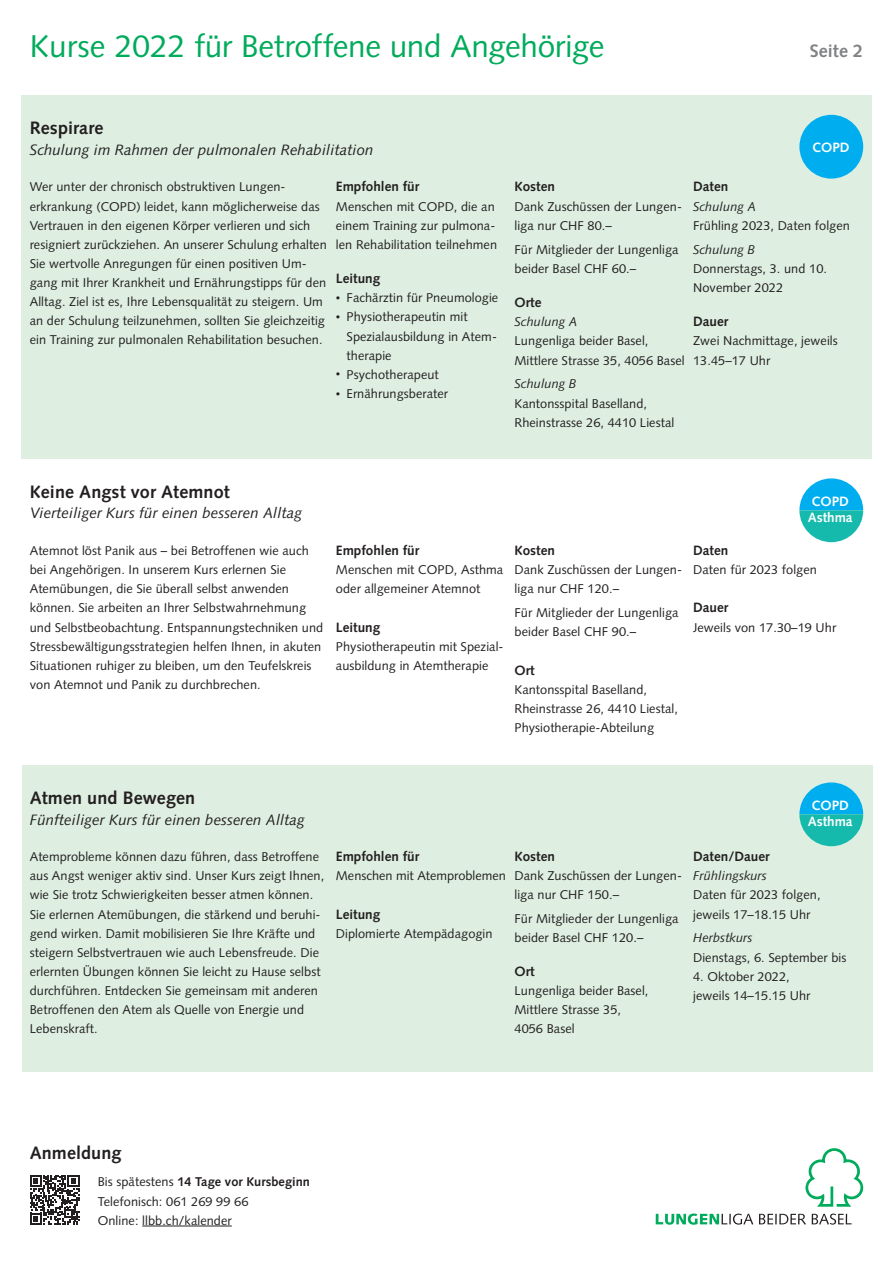
<style>
.page{position:relative;width:893px;height:1263px;background:#fff}
.page>*{position:absolute;margin:0;border:0;box-sizing:border-box;transform-origin:0 0}
.t1{font:31.5px "Syntax";letter-spacing:-.01em;color:#00ab5b}
.Kurstitel_12{font:700 18px "Syntax";letter-spacing:.005em;color:#231f20}
.t2{font:700 18px "Syntax";letter-spacing:.005em;color:#808285}
.Lead_10{font:italic 15px "Syntax";letter-spacing:.005em;color:#231f20}
.Zwischentitel_9{font:700 13.5px "Syntax";color:#231f20}
.Zwischentitel_9-2{font:700 13.5px "Syntax";color:#fff}
.Grundtext_8_5{font:12.75px/19.2px "Syntax";letter-spacing:.005em;color:#231f20}
.Grundtext_8_5_Absatz{font:12.75px/19.2px "Syntax";letter-spacing:.005em;color:#231f20}
.Zwischentitel_9-3{font:12.75px/19.2px "Syntax";letter-spacing:.005em;color:#231f20}
.Grundtext_8_5-2{font:italic 12.75px "Syntax";letter-spacing:.005em;color:#231f20}
.s1{font-size:9px}
.s2{font-style:italic}
.s3{font-weight:700}
</style>
<div class="page">
<hr style="left:142px;top:1226px;width:90px;height:1px;background:#231f20">
<svg style="left:805px;top:1148px;width:58px;height:59px"></svg>
<svg style="left:656px;top:1213px;width:97px;height:12px"></svg>
<svg style="left:759px;top:1214px;width:47px;height:11px"></svg>
<svg style="left:812px;top:1213px;width:39px;height:11px"></svg>
<svg style="left:30px;top:1175px;width:50px;height:50px"></svg>
<div style="left:21px;top:96px;width:851px;height:363px;background:#deefe2"></div>
<div style="left:799px;top:115px;width:64px;height:64px;background:#00aeef;border-radius:50%"></div>
<svg style="left:799px;top:478px;width:64px;height:64px"></svg>
<div style="left:23px;top:765px;width:850px;height:306px;background:#deefe2"></div>
<svg style="left:799px;top:782px;width:64px;height:64px"></svg>
<h1 class="t1" style="left:30px;top:28px;width:576px">Kurse 2022 für Betroffene und Angehörige</h1>
<h2 class="t2" style="left:810px;top:41px;width:55px">Seite 2</h2>
<p class="Kurstitel_12" style="left:30px;top:117px;width:75px">Respirare</p>
<p class="Lead_10" style="left:30px;top:141px;width:345px">Schulung im Rahmen der pulmonalen Rehabilitation</p>
<p class="Grundtext_8_5" style="left:30px;top:177px;width:299px">Wer unter der chronisch obstruktiven Lungen&shy;erkrankung (COPD) leidet, kann möglicherweise das Vertrauen in den eigenen Körper verlieren und sich resigniert zurückziehen. An unserer Schulung erhalten Sie wertvolle Anregungen für einen positiven Um&shy;gang mit Ihrer Krankheit und Ernährungstipps für den Alltag. Ziel ist es, Ihre Lebensqualität zu steigern. Um an der Schulung teilzunehmen, sollten Sie gleichzeitig ein Training zur pulmonalen Rehabilitation besuchen.</p>
<p class="Zwischentitel_9" style="left:336px;top:179px;width:85px">Empfohlen für</p>
<p class="Grundtext_8_5" style="left:336px;top:197px;width:163px">Menschen mit COPD, die an einem Training zur pulmona&shy;len Rehabilitation teilnehmen</p>
<p class="Zwischentitel_9" style="left:336px;top:271px;width:46px">Leitung</p>
<p class="Grundtext_8_5" style="left:336px;top:288px;width:164px"><span class="s1">•</span> Fachärztin für Pneumologie</p>
<p class="Grundtext_8_5" style="left:347px;top:307px;width:152px;text-indent:-11px"><span class="s1">•</span> Physiotherapeutin mit<br>Spezialausbildung in Atem&shy;therapie</p>
<p class="Grundtext_8_5" style="left:336px;top:365px;width:104px"><span class="s1">•</span> Psychotherapeut</p>
<p class="Grundtext_8_5" style="left:336px;top:384px;width:114px"><span class="s1">•</span> Ernährungsberater</p>
<p class="Zwischentitel_9-2" style="left:812px;top:139px;width:39px">COPD</p>
<p class="Zwischentitel_9" style="left:514px;top:179px;width:42px">Kosten</p>
<p class="Grundtext_8_5" style="left:514px;top:197px;width:169px">Dank Zuschüssen der Lungen&shy;liga nur CHF 80.–</p>
<p class="Grundtext_8_5_Absatz" style="left:514px;top:240px;width:166px">Für Mitglieder der Lungenliga beider Basel CHF 60.–</p>
<p class="Zwischentitel_9" style="left:514px;top:295px;width:28px">Orte</p>
<p class="Grundtext_8_5" style="left:514px;top:312px;width:172px"><span class="s2">Schulung A<br></span>Lungenliga beider Basel,<br>Mittlere Strasse 35, 4056 Basel</p>
<p class="Grundtext_8_5_Absatz" style="left:514px;top:374px;width:161px"><span class="s2">Schulung B<br></span>Kantonsspital Baselland,<br>Rheinstrasse 26, 4410 Liestal</p>
<p class="Zwischentitel_9" style="left:693px;top:179px;width:37px">Daten</p>
<p class="Grundtext_8_5-2" style="left:693px;top:199px;width:64px">Schulung A</p>
<p class="Grundtext_8_5" style="left:693px;top:216px;width:158px">Frühling 2023, Daten folgen</p>
<p class="Grundtext_8_5_Absatz" style="left:693px;top:240px;width:135px"><span class="s2">Schulung B<br></span>Donnerstags, 3. und 10.<br>November 2022</p>
<p class="Zwischentitel_9" style="left:693px;top:314px;width:37px">Dauer</p>
<p class="Grundtext_8_5" style="left:693px;top:331px;width:146px">Zwei Nachmittage, jeweils<br>13.45–17 Uhr</p>
<p class="Kurstitel_12" style="left:30px;top:481px;width:201px">Keine Angst vor Atemnot</p>
<p class="Lead_10" style="left:30px;top:504px;width:274px">Vierteiliger Kurs für einen besseren Alltag</p>
<p class="Grundtext_8_5" style="left:30px;top:541px;width:295px">Atemnot löst Panik aus – bei Betroffenen wie auch bei Angehörigen. In unserem Kurs erlernen Sie Atemübungen, die Sie überall selbst anwenden können. Sie arbeiten an Ihrer Selbstwahrnehmung und Selbstbeobachtung. Entspannungstechniken und Stressbewältigungsstrategien helfen Ihnen, in akuten Situationen ruhiger zu bleiben, um den Teufelskreis von Atemnot und Panik zu durchbrechen.</p>
<p class="Zwischentitel_9" style="left:336px;top:542px;width:85px">Empfohlen für</p>
<p class="Zwischentitel_9-3" style="left:336px;top:560px;width:169px">Menschen mit COPD, Asthma oder allgemeiner Atemnot</p>
<p class="Zwischentitel_9" style="left:336px;top:619px;width:46px">Leitung</p>
<p class="Grundtext_8_5" style="left:336px;top:637px;width:169px">Physiotherapeutin mit Spezial&shy;ausbildung in Atemtherapie</p>
<p class="Zwischentitel_9" style="left:514px;top:542px;width:42px">Kosten</p>
<p class="Grundtext_8_5" style="left:514px;top:560px;width:169px">Dank Zuschüssen der Lungen&shy;liga nur CHF 120.–</p>
<p class="Grundtext_8_5_Absatz" style="left:514px;top:603px;width:166px">Für Mitglieder der Lungenliga beider Basel CHF 90.–</p>
<p class="Zwischentitel_9" style="left:514px;top:662px;width:22px">Ort</p>
<p class="Grundtext_8_5" style="left:514px;top:680px;width:165px">Kantonsspital Baselland,<br>Rheinstrasse 26, 4410 Liestal,<br>Physiotherapie-Abteilung</p>
<p class="Zwischentitel_9-2" style="left:811px;top:493px;width:39px">COPD</p>
<p class="Zwischentitel_9-2" style="left:808px;top:510px;width:46px">Asthma</p>
<p class="Zwischentitel_9" style="left:693px;top:542px;width:37px">Daten</p>
<p class="Grundtext_8_5" style="left:693px;top:560px;width:125px">Daten für 2023 folgen</p>
<p class="Zwischentitel_9" style="left:693px;top:600px;width:37px">Dauer</p>
<p class="Grundtext_8_5" style="left:693px;top:617px;width:145px">Jeweils von 17.30–19 Uhr</p>
<p class="Kurstitel_12" style="left:30px;top:787px;width:167px">Atmen und Bewegen</p>
<p class="Lead_10" style="left:30px;top:810px;width:276px">Fünfteiliger Kurs für einen besseren Alltag</p>
<p class="Grundtext_8_5" style="left:30px;top:847px;width:296px">Atemprobleme können dazu führen, dass Betroffene aus Angst weniger aktiv sind. Unser Kurs zeigt Ihnen, wie Sie trotz Schwierigkeiten besser atmen können.<br>Sie erlernen Atemübungen, die stärkend und beruhi&shy;gend wirken. Damit mobilisieren Sie Ihre Kräfte und steigern Selbstvertrauen wie auch Lebensfreude. Die erlernten Übungen können Sie leicht zu Hause selbst durchführen. Entdecken Sie gemeinsam mit anderen Betroffenen den Atem als Quelle von Energie und Lebenskraft.</p>
<p class="Zwischentitel_9" style="left:336px;top:849px;width:85px">Empfohlen für</p>
<p class="Zwischentitel_9-3" style="left:336px;top:866px;width:171px">Menschen mit Atemproblemen</p>
<p class="Zwischentitel_9" style="left:336px;top:906px;width:46px">Leitung</p>
<p class="Zwischentitel_9-3" style="left:336px;top:924px;width:158px">Diplomierte Atempädagogin</p>
<p class="Zwischentitel_9" style="left:514px;top:849px;width:42px">Kosten</p>
<p class="Grundtext_8_5" style="left:514px;top:866px;width:169px">Dank Zuschüssen der Lungen&shy;liga nur CHF 150.–</p>
<p class="Grundtext_8_5_Absatz" style="left:514px;top:909px;width:166px">Für Mitglieder der Lungenliga beider Basel CHF 120.–</p>
<p class="Zwischentitel_9" style="left:514px;top:963px;width:22px">Ort</p>
<p class="Grundtext_8_5" style="left:514px;top:981px;width:135px">Lungenliga beider Basel,</p>
<p class="Grundtext_8_5" style="left:514px;top:1000px;width:108px">Mittlere Strasse 35,<br>4056 Basel</p>
<p class="Zwischentitel_9-2" style="left:811px;top:797px;width:39px">COPD</p>
<p class="Zwischentitel_9-2" style="left:808px;top:814px;width:46px">Asthma</p>
<p class="Zwischentitel_9" style="left:693px;top:849px;width:78px">Daten/Dauer</p>
<p class="Grundtext_8_5" style="left:693px;top:866px;width:129px"><span class="s2">Frühlingskurs<br></span>Daten für 2023 folgen,</p>
<p class="Grundtext_8_5" style="left:693px;top:904px;width:119px">jeweils 17–18.15 Uhr</p>
<p class="Grundtext_8_5_Absatz" style="left:693px;top:928px;width:155px"><span class="s2">Herbstkurs<br></span>Dienstags, 6. September bis</p>
<p class="Grundtext_8_5_Absatz" style="left:693px;top:967px;width:119px">4. Oktober 2022, jeweils 14–15.15 Uhr</p>
<h2 class="Kurstitel_12" style="left:30px;top:1143px;width:93px">Anmeldung</h2>
<p class="Grundtext_8_5" style="left:98px;top:1172px;width:214px">Bis spätestens <span class="s3">14 Tage vor Kursbeginn<br></span>Telefonisch: 061 269 99 66<br>Online: llbb.ch/kalender</p>
</div>
